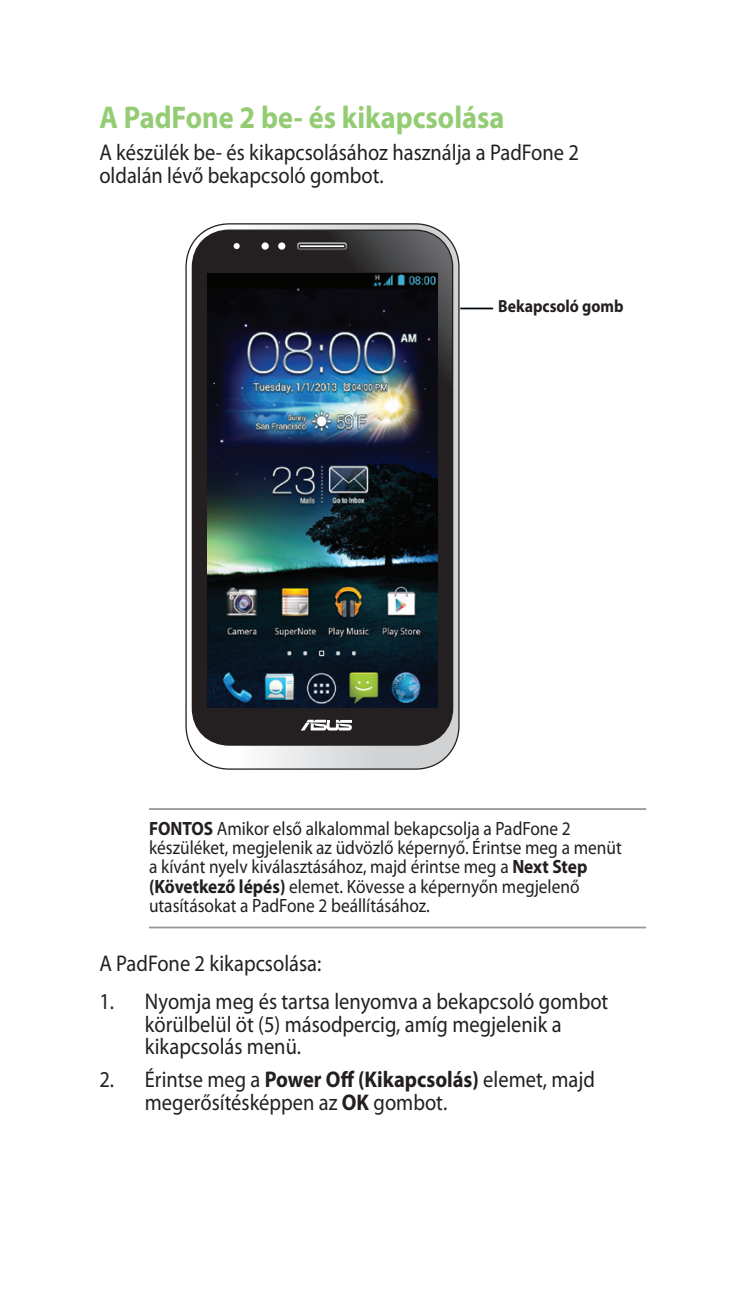
<style>
.page{position:relative;width:745px;height:1290px;background:#fff}
.page>*{position:absolute;margin:0;border:0;box-sizing:border-box;transform-origin:0 0}
.t1{font:700 31.5px "Myriad Pro";color:#93cc73;scale:.9 1}
.t2{font:22.75px/22.8px "Myriad Pro";color:#231f20;scale:.9 1}
.t3{font:19.25px/19.2px "Myriad Pro";color:#231f20;scale:.9 1}
.t4{font:700 17.5px "Myriad Pro";color:#231f20;scale:.9 1}
.s1{font-weight:700}
</style>
<div class="page">
<hr style="left:149px;top:808px;width:496px;height:2px;background:#939598">
<hr style="left:149px;top:926px;width:496px;height:2px;background:#939598">
<svg style="left:186px;top:224px;width:272px;height:545px"></svg>
<svg style="left:192px;top:230px;width:260px;height:515px;background:#2f2d2e"></svg>
<svg style="left:296px;top:242px;width:51px;height:9px"></svg>
<div style="left:295px;top:241px;width:53px;height:11px;border:1px solid #231f20;border-radius:3px"></div>
<div style="left:298px;top:244px;width:47px;height:4px;border:1px solid #231f20"></div>
<div style="left:233px;top:242px;width:7px;height:8px;background:#fff;border-radius:50%"></div>
<div style="left:232px;top:242px;width:9px;height:8px;border:1px solid #231f20;border-radius:50%"></div>
<div style="left:261px;top:242px;width:8px;height:8px;background:#fff;border-radius:50%"></div>
<div style="left:260px;top:241px;width:10px;height:10px;border:1px solid #231f20;border-radius:50%"></div>
<div style="left:277px;top:242px;width:9px;height:8px;background:#fff;border-radius:50%"></div>
<div style="left:277px;top:241px;width:9px;height:10px;border:1px solid #231f20;border-radius:50%"></div>
<svg style="left:300px;top:720px;width:52px;height:10px"></svg>
<img style="left:207px;top:273px;width:230px;height:434px">
<hr style="left:460px;top:308px;width:33px;height:1px;background:#00080f">
<h1 class="t1" style="left:99px;top:97px;width:451px">A PadFone 2 be- és kikapcsolása</h1>
<p class="t2" style="left:99px;top:141px;width:534px">A készülék be- és kikapcsolásához használja a PadFone 2 oldalán lévő bekapcsoló gombot.</p>
<p class="t4" style="left:498px;top:295px;width:141px">Bekapcsoló gomb</p>
<p class="t3" style="left:149px;top:818px;width:526px"><span class="s1">FONTOS</span> Amikor első alkalommal bekapcsolja a PadFone 2 készüléket, megjelenik az üdvözlő képernyő. Érintse meg a menüt a kívánt nyelv kiválasztásához, majd érintse meg a <span class="s1">Next Step (Következő lépés)</span> elemet. Kövesse a képernyőn megjelenő utasításokat a PadFone 2 beállításához.</p>
<p class="t2" style="left:99px;top:952px;width:248px">A PadFone 2 kikapcsolása:</p>
<p class="t2" style="left:145px;top:989px;width:516px;text-indent:-45px">1. Nyomja meg és tartsa lenyomva a bekapcsoló gombot körülbelül öt (5) másodpercig, amíg megjelenik a kikapcsolás menü.</p>
<p class="t2" style="left:145px;top:1068px;width:501px;text-indent:-45px">2. Érintse meg a <span class="s1">Power Off (Kikapcsolás)</span> elemet, majd megerősítésképpen az <span class="s1">OK</span> gombot.</p>
</div>
